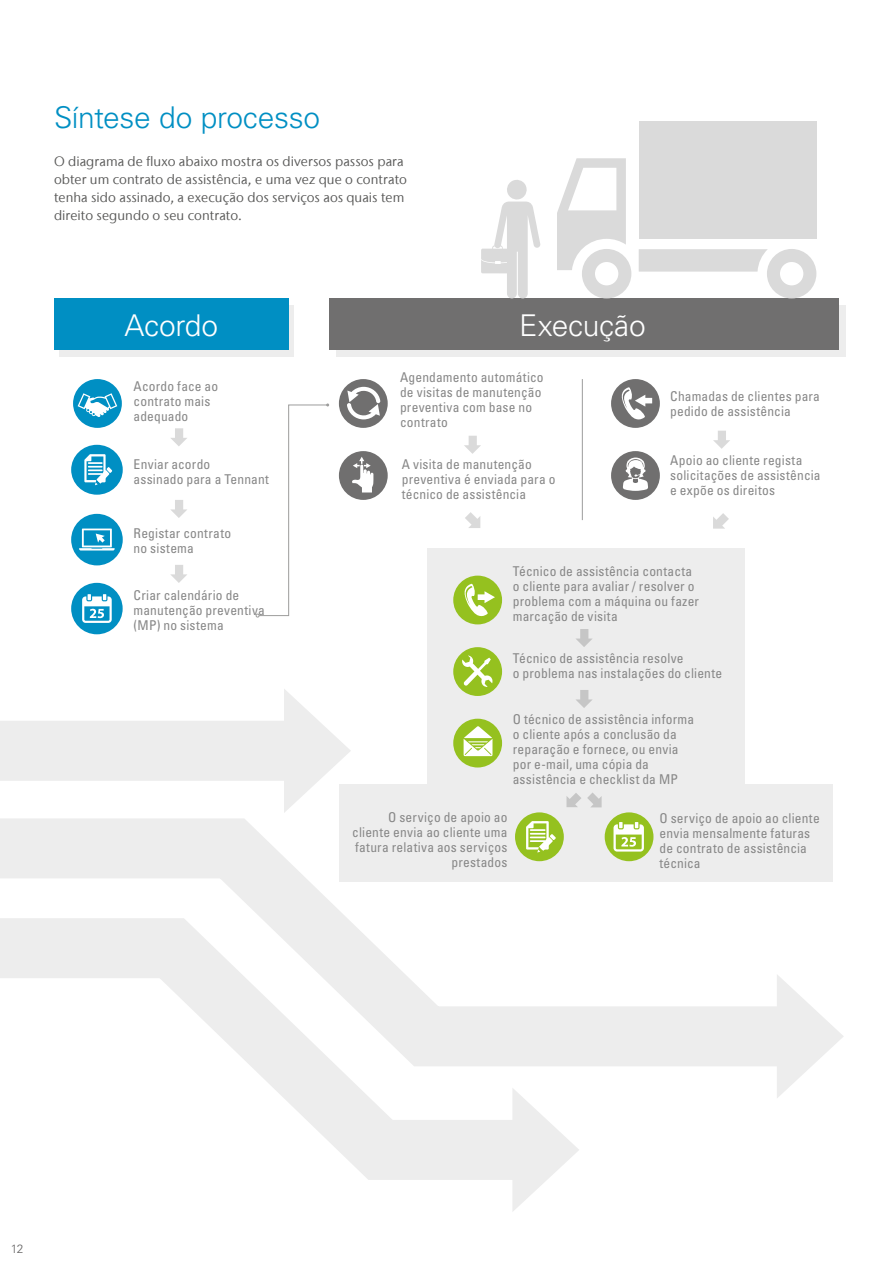
<style>
.page{position:relative;width:893px;height:1263px;background:#fff}
.page>*{position:absolute;margin:0;border:0;box-sizing:border-box;transform-origin:0 0}
.t1{font:300 30px "Univers LT Std";letter-spacing:-.015em;color:#008fc3}
.t2{font:300 30px "Univers LT Std";letter-spacing:-.01em;color:#fff}
.t3{font:condensed 13.5px/15px "Univers LT Std";letter-spacing:.01em;color:#878787}
.t4{font:13.5px/18px "Stone Sans IIITC Com";letter-spacing:.005em;color:#575756}
.t5{font:300 12px "Univers LT Std";color:#646363}
</style>
<div class="page">
<svg style="left:282px;top:1096px;width:230px;height:84px"></svg>
<svg style="left:512px;top:1096px;width:67px;height:115px"></svg>
<svg style="left:0;top:788px;width:833px;height:308px"></svg>
<svg style="left:777px;top:974px;width:67px;height:124px"></svg>
<div style="left:427px;top:548px;width:318px;height:333px;background:#ededed"></div>
<div style="left:339px;top:784px;width:493px;height:97px;background:#ededed"></div>
<div style="left:59px;top:305px;width:235px;height:52px;background:#ededed"></div>
<div style="left:336px;top:305px;width:509px;height:52px;background:#ededed"></div>
<div style="left:54px;top:298px;width:235px;height:52px;background:#008fc3"></div>
<div style="left:329px;top:298px;width:509px;height:52px;background:#706f6f"></div>
<svg style="left:171px;top:428px;width:16px;height:18px"></svg>
<svg style="left:464px;top:436px;width:17px;height:18px"></svg>
<svg style="left:465px;top:512px;width:15px;height:16px"></svg>
<svg style="left:713px;top:431px;width:17px;height:18px"></svg>
<svg style="left:576px;top:629px;width:16px;height:18px"></svg>
<svg style="left:576px;top:690px;width:16px;height:18px"></svg>
<svg style="left:566px;top:793px;width:15px;height:14px"></svg>
<svg style="left:713px;top:513px;width:16px;height:16px"></svg>
<svg style="left:171px;top:500px;width:16px;height:18px"></svg>
<svg style="left:170px;top:565px;width:17px;height:18px"></svg>
<div style="left:73px;top:379px;width:49px;height:49px;background:#008fc3;border-radius:50%"></div>
<svg style="left:78px;top:393px;width:39px;height:24px"></svg>
<div style="left:71px;top:445px;width:52px;height:50px;background:#008fc3;border-radius:50%"></div>
<svg style="left:84px;top:454px;width:28px;height:31px"></svg>
<div style="left:71px;top:583px;width:52px;height:51px;background:#008fc3;border-radius:50%"></div>
<svg style="left:82px;top:594px;width:30px;height:29px"></svg>
<div style="left:71px;top:514px;width:52px;height:51px;background:#008fc3;border-radius:50%"></div>
<svg style="left:79px;top:528px;width:36px;height:22px"></svg>
<svg style="left:256px;top:403px;width:73px;height:214px"></svg>
<div style="left:339px;top:379px;width:49px;height:49px;background:#706f6f;border-radius:50%"></div>
<div style="left:339px;top:451px;width:49px;height:49px;background:#706f6f;border-radius:50%"></div>
<div style="left:453px;top:576px;width:49px;height:48px;background:#95c11f;border-radius:50%"></div>
<div style="left:453px;top:647px;width:49px;height:49px;background:#95c11f;border-radius:50%"></div>
<div style="left:453px;top:719px;width:49px;height:48px;background:#95c11f;border-radius:50%"></div>
<div style="left:515px;top:812px;width:49px;height:49px;background:#95c11f;border-radius:50%"></div>
<div style="left:605px;top:812px;width:48px;height:49px;background:#95c11f;border-radius:50%"></div>
<div style="left:611px;top:379px;width:49px;height:49px;background:#706f6f;border-radius:50%"></div>
<div style="left:611px;top:451px;width:49px;height:49px;background:#706f6f;border-radius:50%"></div>
<svg style="left:481px;top:180px;width:60px;height:118px"></svg>
<div style="left:639px;top:122px;width:177px;height:117px;background:#dadada"></div>
<svg style="left:639px;top:249px;width:177px;height:49px"></svg>
<svg style="left:557px;top:158px;width:74px;height:140px"></svg>
<hr style="left:582px;top:379px;width:1px;height:141px;background:#9d9d9c">
<svg style="left:347px;top:387px;width:33px;height:32px"></svg>
<svg style="left:464px;top:584px;width:31px;height:32px"></svg>
<svg style="left:621px;top:387px;width:31px;height:33px"></svg>
<svg style="left:462px;top:655px;width:31px;height:32px"></svg>
<svg style="left:526px;top:821px;width:30px;height:31px"></svg>
<svg style="left:464px;top:726px;width:28px;height:30px"></svg>
<svg style="left:623px;top:457px;width:25px;height:34px"></svg>
<svg style="left:613px;top:822px;width:31px;height:29px"></svg>
<svg style="left:352px;top:457px;width:21px;height:35px"></svg>
<div style="left:0;top:721px;width:302px;height:60px;background:#ededed"></div>
<svg style="left:284px;top:689px;width:67px;height:124px"></svg>
<svg style="left:587px;top:792px;width:15px;height:15px"></svg>
<h1 class="t1" style="left:54px;top:99px;width:268px">Síntese do processo</h1>
<p class="t4" style="left:54px;top:152px;width:354px">O diagrama de fluxo abaixo mostra os diversos passos para obter um contrato de assistência, e uma vez que o contrato tenha sido assinado, a execução dos serviços aos quais tem direito segundo o seu contrato.</p>
<h1 class="t2" style="left:125px;top:307px;width:95px">Acordo</h1>
<h1 class="t2" style="left:519px;top:307px;width:128px">Execução</h1>
<p class="t3" style="left:134px;top:379px;width:86px">Acordo face ao contrato mais adequado</p>
<p class="t3" style="left:134px;top:456px;width:137px">Enviar acordo<br>assinado para a Tennant</p>
<p class="t3" style="left:400px;top:370px;width:145px">Agendamento automático de visitas de manutenção preventiva com base no contrato</p>
<p class="t3" style="left:402px;top:456px;width:155px">A visita de manutenção preventiva é enviada para o técnico de assistência</p>
<p class="t3" style="left:670px;top:388px;width:151px">Chamadas de clientes para pedido de assistência</p>
<p class="t3" style="left:670px;top:453px;width:152px">Apoio ao cliente regista solicitações de assistência e expõe os direitos</p>
<p class="t3" style="left:134px;top:526px;width:99px">Registar contrato no sistema</p>
<p class="t3" style="left:134px;top:588px;width:133px">Criar calendário de manutenção preventiva (MP) no sistema</p>
<p class="t3" style="left:513px;top:564px;width:188px">Técnico de assistência contacta o cliente para avaliar / resolver o problema com a máquina ou fazer marcação de visita</p>
<p class="t3" style="left:513px;top:650px;width:211px">Técnico de assistência resolve<br>o problema nas instalações do cliente</p>
<p class="t3" style="left:513px;top:711px;width:183px">O técnico de assistência informa o cliente após a conclusão da reparação e fornece, ou envia por e-mail, uma cópia da assistência e checklist da MP</p>
<p class="t3" style="left:352px;top:809px;width:157px;text-align:right">O serviço de apoio ao cliente envia ao cliente uma fatura relativa aos serviços prestados</p>
<p class="t3" style="left:659px;top:810px;width:162px">O serviço de apoio ao cliente envia mensalmente faturas de contrato de assistência técnica</p>
<p class="t5" style="left:11px;top:1241px;width:14px">12</p>
</div>
